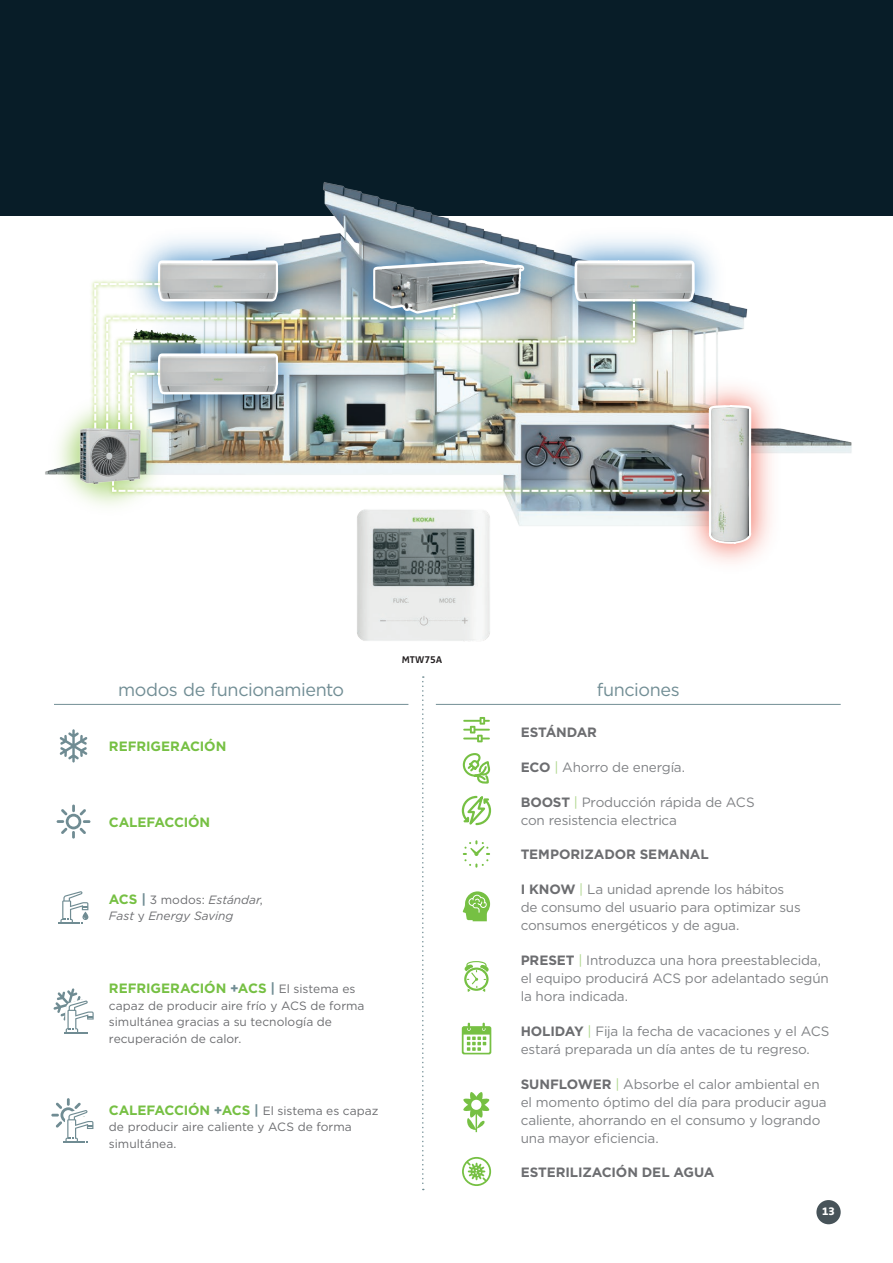
<style>
.page{position:relative;width:893px;height:1263px;background:#fff}
.page>*{position:absolute;margin:0;border:0;box-sizing:border-box;transform-origin:0 0}
.TIT_01{font:18px "Gotham";letter-spacing:-.02em;color:#728e95}
.ENTRADILLA_BOLD{font:13.5px/18px "Gotham";letter-spacing:-.015em;color:#808285}
.ENTRADILLA_BOLD-2{font:700 13.5px "Gotham";letter-spacing:-.01em;color:#76c043}
.ENTRADILLA_BOLD-3{font:700 13.5px "Gotham";letter-spacing:-.01em;color:#6c6d70}
.ENTRADILLA_BOLD-4{font:12px/16.5px "Gotham";color:#6c6d70}
.ENTRADILLA_BOLD-5{font:italic 12px/16.5px "Gotham";color:#6c6d70}
.t1{font:11.25px "Zwo w 7";color:#fff}
.N3_PICTOS-TXT{font:10.05px "Zwo w 6";letter-spacing:-.005em;color:#231f20}
.s1{font-weight:700;font-style:normal;font-size:13.5px;color:#76c043}
.s2{font-weight:700;font-style:normal;font-size:13.5px;color:#708c93}
.s3{font-style:normal}
.s4{color:#708c93}
.s5{font-weight:400;font-size:12px;color:#6c6d70}
.s6{font-weight:700;font-size:13.5px;color:#76c043}
.s7{font-weight:700;font-size:13.5px;color:#708c93}
.s8{font-weight:700;color:#6c6d70}
.s9{color:#acd589}
</style>
<div class="page">
<div style="left:0;top:0;width:893px;height:215px;background:#081d28"></div>
<div style="left:816px;top:1200px;width:25px;height:24px;background:#475359;border-radius:50%"></div>
<img style="left:43px;top:182px;width:810px;height:293px">
<img style="left:46px;top:391px;width:47px;height:112px">
<img style="left:533px;top:219px;width:203px;height:36px">
<img style="left:117px;top:219px;width:202px;height:36px">
<img style="left:756px;top:367px;width:34px;height:188px">
<img style="left:335px;top:222px;width:227px;height:33px">
<img style="left:88px;top:277px;width:5px;height:149px">
<img style="left:93px;top:255px;width:663px;height:309px">
<img style="left:155px;top:348px;width:126px;height:59px">
<img style="left:571px;top:255px;width:127px;height:59px">
<img style="left:155px;top:255px;width:126px;height:59px">
<img style="left:711px;top:407px;width:38px;height:134px">
<img style="left:65px;top:426px;width:91px;height:60px">
<img style="left:374px;top:237px;width:149px;height:100px">
<svg style="left:57px;top:804px;width:33px;height:34px"></svg>
<svg style="left:59px;top:891px;width:29px;height:33px"></svg>
<svg style="left:422px;top:676px;width:2px;height:514px"></svg>
<svg style="left:51px;top:1098px;width:43px;height:45px"></svg>
<svg style="left:53px;top:988px;width:41px;height:46px"></svg>
<svg style="left:60px;top:729px;width:27px;height:33px"></svg>
<hr style="left:54px;top:704px;width:354px;height:1px;background:#728e95">
<hr style="left:436px;top:704px;width:405px;height:1px;background:#728e95">
<svg style="left:461px;top:753px;width:31px;height:73px"></svg>
<svg style="left:463px;top:840px;width:27px;height:28px"></svg>
<svg style="left:463px;top:717px;width:27px;height:25px"></svg>
<svg style="left:464px;top:961px;width:25px;height:31px"></svg>
<svg style="left:462px;top:1023px;width:29px;height:31px"></svg>
<svg style="left:463px;top:1092px;width:27px;height:40px"></svg>
<img style="left:337px;top:494px;width:173px;height:147px">
<svg style="left:463px;top:891px;width:27px;height:30px"></svg>
<svg style="left:462px;top:1157px;width:29px;height:29px"></svg>
<p class="N3_PICTOS-TXT" style="left:402px;top:654px;width:42px">MTW75A</p>
<p class="TIT_01" style="left:118px;top:678px;width:228px">modos de funcionamiento</p>
<p class="TIT_01" style="left:597px;top:678px;width:85px">funciones</p>
<p class="ENTRADILLA_BOLD-2" style="left:109px;top:737px;width:119px">REFRIGERACIÓN</p>
<p class="ENTRADILLA_BOLD-2" style="left:109px;top:813px;width:103px">CALEFACCIÓN</p>
<p class="ENTRADILLA_BOLD-5" style="left:109px;top:891px;width:155px"><span class="s1">ACS</span> <span class="s2">|</span> <span class="s3">3 modos:</span> Estándar<span class="s3">,<br></span>Fast <span class="s3">y</span> Energy Saving</p>
<p class="ENTRADILLA_BOLD-2" style="left:109px;top:979px;width:248px">REFRIGERACIÓN <span class="s4">+</span>ACS <span class="s4">|</span> <span class="s5">El sistema es</span></p>
<p class="ENTRADILLA_BOLD-4" style="left:109px;top:997px;width:257px">capaz de producir aire frío y ACS de forma simultánea gracias a su tecnología de recuperación de calor.</p>
<p class="ENTRADILLA_BOLD-4" style="left:109px;top:1102px;width:271px"><span class="s6">CALEFACCIÓN</span> <span class="s7">+</span><span class="s6">ACS</span> <span class="s7">|</span> El sistema es capaz de producir aire caliente y ACS de forma simultánea.</p>
<p class="ENTRADILLA_BOLD-3" style="left:521px;top:723px;width:78px">ESTÁNDAR</p>
<p class="ENTRADILLA_BOLD" style="left:521px;top:758px;width:166px"><span class="s8">ECO</span> <span class="s9">|</span> Ahorro de energía.</p>
<p class="ENTRADILLA_BOLD" style="left:521px;top:793px;width:235px"><span class="s8">BOOST</span> <span class="s9">|</span> Producción rápida de ACS con resistencia electrica</p>
<p class="ENTRADILLA_BOLD-3" style="left:521px;top:845px;width:190px">TEMPORIZADOR SEMANAL</p>
<p class="ENTRADILLA_BOLD" style="left:521px;top:880px;width:281px"><span class="s8">I KNOW</span> <span class="s9">|</span> La unidad aprende los hábitos de consumo del usuario para optimizar sus consumos energéticos y de agua.</p>
<p class="ENTRADILLA_BOLD" style="left:521px;top:951px;width:310px"><span class="s8">PRESET</span> <span class="s9">|</span> Introduzca una hora preestablecida, el equipo producirá ACS por adelantado según la hora indicada.</p>
<p class="ENTRADILLA_BOLD" style="left:521px;top:1022px;width:310px"><span class="s8">HOLIDAY</span> <span class="s9">|</span> Fija la fecha de vacaciones y el ACS estará preparada un día antes de tu regreso.</p>
<p class="ENTRADILLA_BOLD" style="left:521px;top:1075px;width:307px"><span class="s8">SUNFLOWER</span> <span class="s9">|</span> Absorbe el calor ambiental en el momento óptimo del día para producir agua caliente, ahorrando en el consumo y logrando una mayor eficiencia.</p>
<p class="ENTRADILLA_BOLD-3" style="left:521px;top:1163px;width:195px">ESTERILIZACIÓN DEL AGUA</p>
<p class="t1" style="left:822px;top:1205px;width:14px">13</p>
</div>
